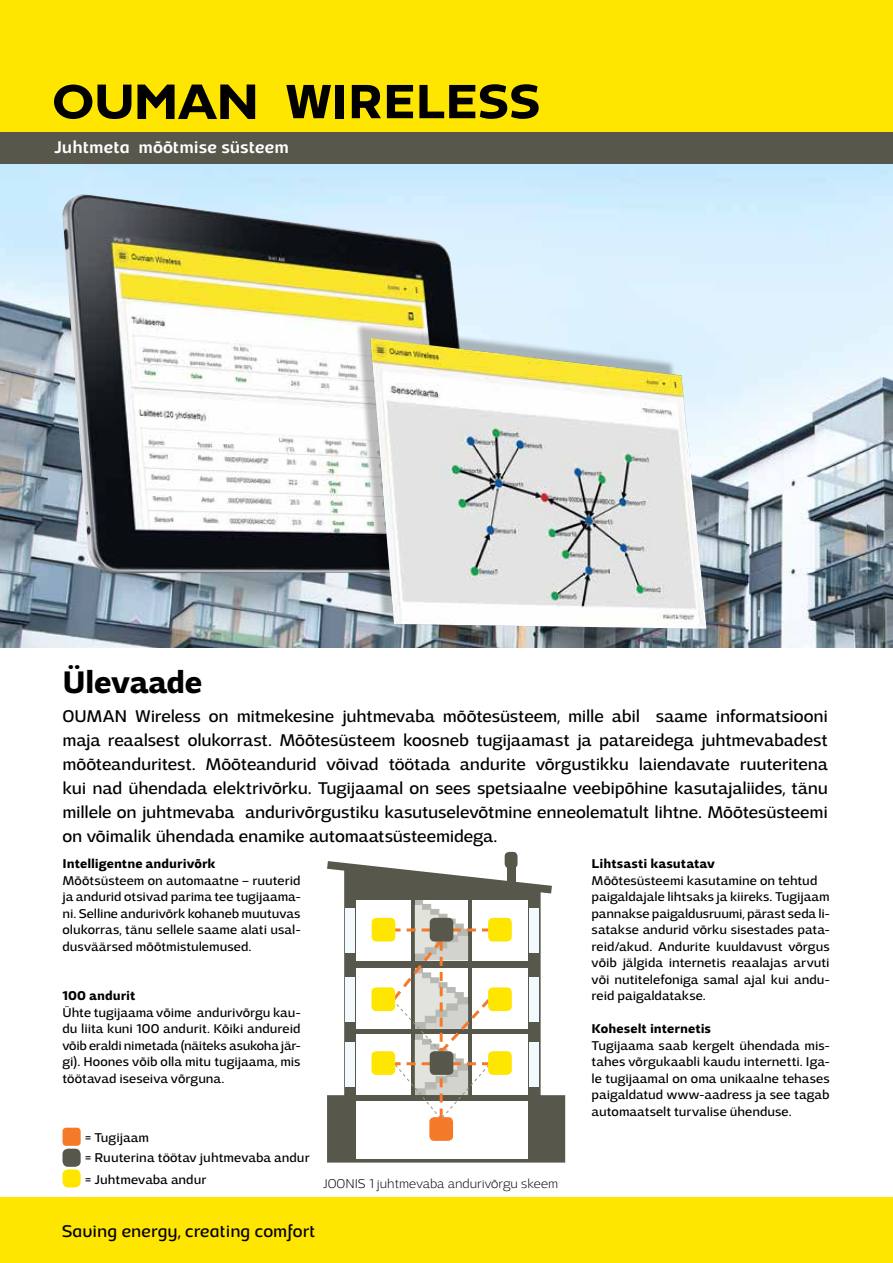
<style>
.page{position:relative;width:893px;height:1263px;background:#fff}
.page>*{position:absolute;margin:0;border:0;box-sizing:border-box;transform-origin:0 0}
.t1{font:700 51px "Adria Grotesk";color:#000}
.t2{font:700 33px "Adria Grotesk";letter-spacing:-.02em;color:#000}
.t3{font:18px/24px "Adria Grotesk";letter-spacing:-.015em;color:#000;text-align:justify}
.t4{font:italic 18px "Adria Grotesk Regular Upright";color:#000}
.t5{font:italic 18px "Adria Grotesk Medium Upright";color:#fff}
.t6{font:13.5px/16.5px "Adria Grotesk";color:#000}
.t7{font:700 13.5px "Adria Grotesk";color:#000}
.t8{font:200 13.5px "Adria Grotesk";color:#000}
.s1{font-weight:700}
.s2{font-weight:500}
</style>
<div class="page">
<img style="left:0;top:163px;width:893px;height:484px">
<div style="left:0;top:1197px;width:893px;height:66px;background:#ffe600"></div>
<div style="left:0;top:0;width:893px;height:132px;background:#ffe600"></div>
<div style="left:0;top:132px;width:893px;height:31px;background:#58574b"></div>
<svg style="left:54px;top:85px;width:77px;height:34px"></svg>
<svg style="left:137px;top:85px;width:118px;height:34px"></svg>
<img style="left:63px;top:194px;width:419px;height:379px">
<div style="left:356px;top:323px;width:345px;height:300px;background:#000;opacity:.27"></div>
<img style="left:370px;top:338px;width:336px;height:291px">
<div style="left:63px;top:1128px;width:18px;height:18px;background:#f47929;border-radius:4px"></div>
<div style="left:63px;top:1149px;width:18px;height:18px;background:#58574b;border-radius:6px"></div>
<div style="left:63px;top:1169px;width:18px;height:18px;background:#ffe600;border-radius:6px"></div>
<svg style="left:327px;top:861px;width:238px;height:301px;fill:#58574b"></svg>
<div style="left:529px;top:1042px;width:9px;height:45px;background:#f3fafe"></div>
<div style="left:345px;top:1042px;width:10px;height:45px;background:#f3fafe"></div>
<div style="left:529px;top:978px;width:9px;height:44px;background:#f3fafe"></div>
<div style="left:345px;top:978px;width:10px;height:44px;background:#f3fafe"></div>
<div style="left:529px;top:908px;width:9px;height:44px;background:#f3fafe"></div>
<div style="left:345px;top:908px;width:10px;height:44px;background:#f3fafe"></div>
<div style="left:356px;top:1034px;width:172px;height:61px;background:#fff"></div>
<div style="left:356px;top:1101px;width:172px;height:57px;background:#fff"></div>
<div style="left:356px;top:968px;width:172px;height:60px;background:#fff"></div>
<div style="left:356px;top:900px;width:172px;height:60px;background:#fff"></div>
<div style="left:507px;top:862px;width:9px;height:21px;background:#58574b"></div>
<div style="left:505px;top:852px;width:12px;height:16px;background:#58574b;border-radius:4px"></div>
<hr style="left:411px;top:898px;width:3px;height:199px;background:#58574b">
<hr style="left:469px;top:898px;width:3px;height:199px;background:#58574b">
<svg style="left:414px;top:899px;width:9px;height:5px"></svg>
<svg style="left:390px;top:904px;width:103px;height:214px"></svg>
<div style="left:488px;top:1051px;width:24px;height:24px;background:#ffe600;border-radius:5px"></div>
<div style="left:430px;top:1051px;width:23px;height:24px;background:#58574b;border-radius:5px"></div>
<div style="left:371px;top:1051px;width:24px;height:24px;background:#ffe600;border-radius:5px"></div>
<div style="left:488px;top:987px;width:24px;height:24px;background:#ffe600;border-radius:5px"></div>
<div style="left:371px;top:987px;width:24px;height:24px;background:#ffe600;border-radius:5px"></div>
<div style="left:488px;top:918px;width:24px;height:23px;background:#ffe600;border-radius:5px"></div>
<div style="left:430px;top:918px;width:23px;height:23px;background:#58574b;border-radius:5px"></div>
<div style="left:372px;top:918px;width:23px;height:23px;background:#ffe600;border-radius:5px"></div>
<div style="left:429px;top:1117px;width:24px;height:24px;background:#f47929;border-radius:5px"></div>
<h1 class="t1" style="left:285px;top:72px;width:256px">WIRELESS</h1>
<h3 class="t5" style="left:54px;top:137px;width:237px">Juhtmeta mõõtmise süsteem</h3>
<h2 class="t2" style="left:63px;top:663px;width:142px">Ülevaade</h2>
<p class="t3" style="left:63px;top:704px;width:767px">OUMAN Wireless on mitmekesine juhtmevaba mõõtesüsteem, mille abil saame informatsiooni maja reaalsest olukorrast. Mõõtesüsteem koosneb tugijaamast ja patareidega juhtmevabadest mõõteanduritest. Mõõteandurid võivad töötada andurite võrgustikku laiendavate ruuteritena kui nad ühendada elektrivõrku. Tugijaamal on sees spetsiaalne veebipõhine kasutajaliides, tänu millele on juhtmevaba andurivõrgustiku kasutuselevõtmine enneolematult lihtne. Mõõtesüsteemi on võimalik ühendada enamike automaatsüsteemidega.</p>
<p class="t6" style="left:63px;top:855px;width:240px"><span class="s1">Intelligentne andurivõrk </span>Mõõtsüsteem on automaatne <span class="s2">–</span> ruuterid ja andurid otsivad parima tee tugijaama&shy;ni. Selline andurivõrk kohaneb muutuvas olukorras, tänu sellele saame alati usal&shy;dusväärsed mõõtmistulemused.</p>
<p class="t7" style="left:63px;top:988px;width:75px">100 andurit</p>
<p class="t6" style="left:63px;top:1004px;width:240px;text-align:justify">Ühte tugijaama võime andurivõrgu kau&shy;du liita kuni 100 andurit. Kõiki andureid võib eraldi nimetada (näiteks asukoha jär&shy;gi). Hoones võib olla mitu tugijaama, mis töötavad iseseiva võrguna.</p>
<p class="t7" style="left:592px;top:856px;width:125px">Lihtsasti kasutatav</p>
<p class="t6" style="left:592px;top:872px;width:240px">Mõõtesüsteemi kasutamine on tehtud paigaldajale lihtsaks ja kiireks. Tugijaam pannakse paigaldusruumi, pärast seda li&shy;satakse andurid võrku sisestades pata&shy;reid/akud. Andurite kuuldavust võrgus võib jälgida internetis reaalajas arvuti või nutitelefoniga samal ajal kui andu&shy;reid paigaldatakse.</p>
<p class="t7" style="left:592px;top:1021px;width:121px">Koheselt internetis</p>
<p class="t6" style="left:592px;top:1037px;width:240px;text-align:justify">Tugijaama saab kergelt ühendada mis&shy;tahes võrgukaabli kaudu internetti. Iga&shy;le tugijaamal on oma unikaalne tehases paigaldatud www-aadress ja see tagab automaatselt turvalise ühenduse.</p>
<p class="t6" style="left:85px;top:1127px;width:226px;line-height:21px">= Tugijaam<br>= Ruuterina töötav juhtmevaba andur = Juhtmevaba andur</p>
<p class="t8" style="left:323px;top:1175px;width:237px">JOONIS 1 juhtmevaba andurivõrgu skeem</p>
<h3 class="t4" style="left:62px;top:1220px;width:255px">Saving energy, creating comfort</h3>
</div>
